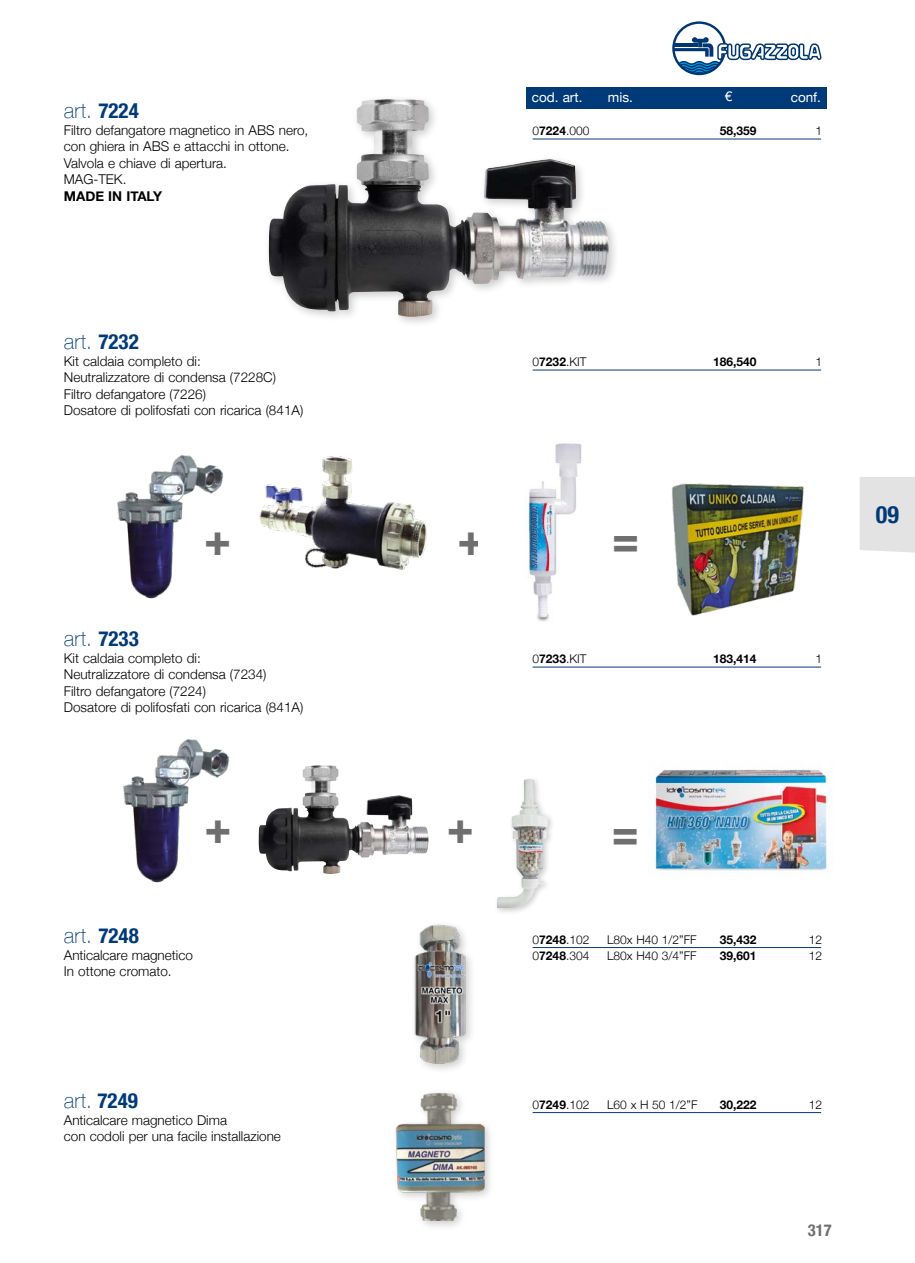
<style>
.page{position:relative;width:915px;height:1263px;background:#fff}
.page>*{position:absolute;margin:0;border:0;box-sizing:border-box;transform-origin:0 0}
.descriz__italiano{font:700 condensed 45px "Helvetica Neue";color:#706f6f}
.t1{font:700 condensed 24px "Helvetica Neue";color:#003a78}
.codici_articolo{font:100 21px "Helvetica Neue";letter-spacing:.015em;color:#003a78}
.t2{font:700 condensed 16.5px "Helvetica Neue";color:#706f6f}
.codici_articolo-2{font:300 13.5px "Helvetica Neue";color:#000}
.t3{font:13.5px "Helvetica Neue";color:#fff}
.t4{font:700 13.5px "Helvetica Neue";color:#000}
.tabella{font:300 12px "Helvetica Neue";color:#000}
.tabella-2{font:700 12px "Helvetica Neue";color:#000}
.s1{font-weight:700;font-stretch:condensed}
.s2{font-weight:700}
</style>
<div class="page">
<div style="left:526px;top:87px;width:299px;height:21px;background:#003a78"></div>
<hr style="left:532px;top:139px;width:288px;height:1px;background:#003a78">
<hr style="left:532px;top:370px;width:288px;height:1px;background:#003a78">
<hr style="left:532px;top:667px;width:288px;height:1px;background:#003a78">
<hr style="left:532px;top:947px;width:288px;height:1px;background:#003a78">
<hr style="left:532px;top:1112px;width:288px;height:1px;background:#003a78">
<svg style="left:672px;top:21px;width:149px;height:54px"></svg>
<div style="left:263px;top:94px;width:356px;height:234px;background:#000;opacity:.2"></div>
<img style="left:268px;top:99px;width:324px;height:218px">
<div style="left:391px;top:1088px;width:104px;height:144px;background:#000;opacity:.2"></div>
<img style="left:391px;top:1088px;width:104px;height:132px">
<div style="left:410px;top:921px;width:66px;height:153px;background:#000;opacity:.2"></div>
<img style="left:414px;top:925px;width:52px;height:140px">
<img style="left:258px;top:765px;width:162px;height:109px">
<img style="left:123px;top:739px;width:107px;height:144px">
<img style="left:648px;top:769px;width:180px;height:106px">
<div style="left:493px;top:775px;width:62px;height:141px;background:#000;opacity:.2"></div>
<img style="left:496px;top:779px;width:51px;height:129px">
<img style="left:117px;top:455px;width:107px;height:144px">
<img style="left:259px;top:456px;width:168px;height:114px">
<img style="left:528px;top:443px;width:54px;height:179px">
<img style="left:671px;top:483px;width:133px;height:133px">
<div style="left:860px;top:477px;width:54px;height:76px;background:#e4e3e4"></div>
<p class="codici_articolo" style="left:64px;top:95px;width:76px">art. <span class="s1">7224</span></p>
<p class="codici_articolo-2" style="left:64px;top:119px;width:246px">Filtro defangatore magnetico in ABS nero,</p>
<p class="codici_articolo-2" style="left:64px;top:135px;width:227px">con ghiera in ABS e attacchi in ottone.</p>
<p class="codici_articolo-2" style="left:64px;top:152px;width:165px">Valvola e chiave di apertura.</p>
<p class="codici_articolo-2" style="left:64px;top:168px;width:64px">MAG-TEK.</p>
<p class="t4" style="left:64px;top:185px;width:100px">MADE IN ITALY</p>
<p class="t3" style="left:531px;top:87px;width:52px">cod. art.</p>
<p class="t3" style="left:607px;top:87px;width:27px">mis.</p>
<p class="t3" style="left:724px;top:86px;width:9px">€</p>
<p class="t3" style="left:790px;top:87px;width:32px">conf.</p>
<p class="tabella" style="left:532px;top:121px;width:58px">0<span class="s2">7224</span>.000</p>
<p class="tabella-2" style="left:719px;top:122px;width:38px">58,359</p>
<p class="tabella" style="left:815px;top:121px;width:8px">1</p>
<p class="codici_articolo" style="left:64px;top:326px;width:76px">art. <span class="s1">7232</span></p>
<p class="codici_articolo-2" style="left:64px;top:350px;width:138px">Kit caldaia completo di:</p>
<p class="codici_articolo-2" style="left:64px;top:366px;width:213px">Neutralizzatore di condensa (7228C)</p>
<p class="codici_articolo-2" style="left:64px;top:383px;width:144px">Filtro defangatore (7226)</p>
<p class="codici_articolo-2" style="left:64px;top:399px;width:241px">Dosatore di polifosfati con ricarica (841A)</p>
<p class="tabella" style="left:532px;top:352px;width:55px">0<span class="s2">7232</span>.KIT</p>
<p class="tabella-2" style="left:713px;top:353px;width:45px">186,540</p>
<p class="tabella" style="left:815px;top:352px;width:8px">1</p>
<p class="descriz__italiano" style="left:204px;top:502px;width:28px">+</p>
<p class="descriz__italiano" style="left:457px;top:502px;width:28px">+</p>
<p class="descriz__italiano" style="left:612px;top:502px;width:28px">=</p>
<p class="codici_articolo" style="left:64px;top:623px;width:76px">art. <span class="s1">7233</span></p>
<p class="codici_articolo-2" style="left:64px;top:647px;width:138px">Kit caldaia completo di:</p>
<p class="codici_articolo-2" style="left:64px;top:663px;width:204px">Neutralizzatore di condensa (7234)</p>
<p class="codici_articolo-2" style="left:64px;top:680px;width:144px">Filtro defangatore (7224)</p>
<p class="codici_articolo-2" style="left:64px;top:696px;width:241px">Dosatore di polifosfati con ricarica (841A)</p>
<p class="tabella" style="left:532px;top:649px;width:55px">0<span class="s2">7233</span>.KIT</p>
<p class="tabella-2" style="left:713px;top:650px;width:45px">183,414</p>
<p class="tabella" style="left:815px;top:649px;width:8px">1</p>
<p class="descriz__italiano" style="left:204px;top:790px;width:28px">+</p>
<p class="descriz__italiano" style="left:446px;top:790px;width:28px">+</p>
<p class="descriz__italiano" style="left:611px;top:795px;width:28px">=</p>
<p class="codici_articolo" style="left:64px;top:920px;width:76px">art. <span class="s1">7248</span></p>
<p class="codici_articolo-2" style="left:64px;top:944px;width:130px">Anticalcare magnetico</p>
<p class="codici_articolo-2" style="left:64px;top:960px;width:109px">In ottone cromato.</p>
<p class="tabella" style="left:532px;top:930px;width:58px">0<span class="s2">7248</span>.102</p>
<p class="tabella" style="left:607px;top:930px;width:91px">L80x H40 1/2”FF</p>
<p class="tabella-2" style="left:719px;top:930px;width:38px">35,432</p>
<p class="tabella" style="left:808px;top:930px;width:15px">12</p>
<p class="tabella" style="left:532px;top:946px;width:58px">0<span class="s2">7248</span>.304</p>
<p class="tabella" style="left:607px;top:946px;width:91px">L80x H40 3/4”FF</p>
<p class="tabella-2" style="left:719px;top:947px;width:38px">39,601</p>
<p class="tabella" style="left:808px;top:946px;width:15px">12</p>
<h2 class="t1" style="left:875px;top:494px;width:25px">09</h2>
<p class="codici_articolo" style="left:64px;top:1085px;width:76px">art. <span class="s1">7249</span></p>
<p class="codici_articolo-2" style="left:64px;top:1109px;width:165px">Anticalcare magnetico Dima</p>
<p class="codici_articolo-2" style="left:64px;top:1125px;width:218px">con codoli per una facile installazione</p>
<p class="tabella" style="left:532px;top:1095px;width:58px">0<span class="s2">7249</span>.102</p>
<p class="tabella" style="left:607px;top:1095px;width:92px">L60 x H 50 1/2”F</p>
<p class="tabella-2" style="left:719px;top:1095px;width:38px">30,222</p>
<p class="tabella" style="left:808px;top:1095px;width:15px">12</p>
<p class="t2" style="left:807px;top:1217px;width:25px">317</p>
</div>
